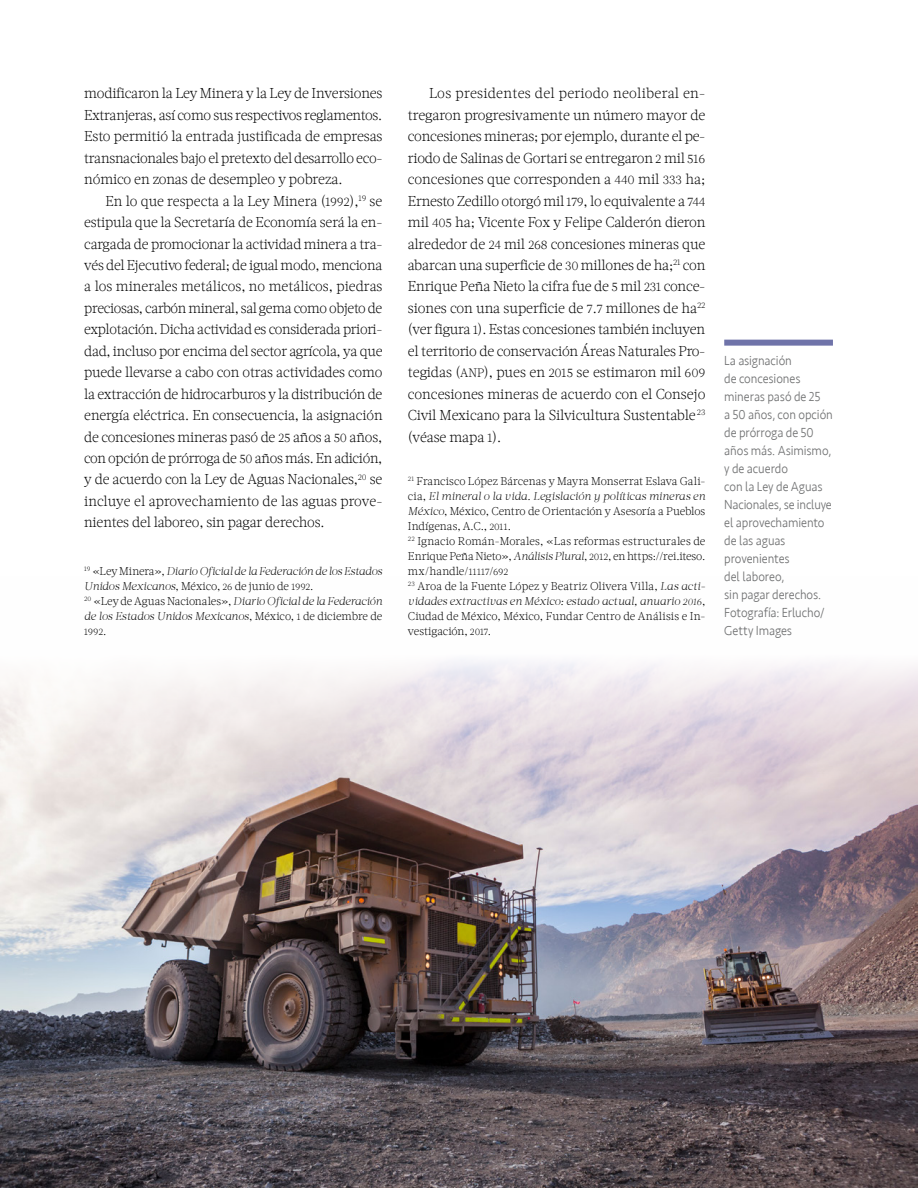
<style>
.page{position:relative;width:918px;height:1188px;background:#fff}
.page>*{position:absolute;margin:0;border:0;box-sizing:border-box;transform-origin:0 0}
.t1{font:300 14.25px/21.5px "Acta W01";letter-spacing:-.01em;color:#000;text-align:justify}
.t2{font:300 13.5px/18px "Seravek";letter-spacing:-.005em;color:#707172;scale:.91 1}
.t3{font:300 11.25px/15px "Acta W01";color:#000}
.t4{font:italic 300 11.25px/15px "Acta W01";letter-spacing:-.015em;color:#000}
.t5{font:300 9.45px "Acta W01";color:#000}
.s1{font-size:12.45px}
.s2{font-style:normal}
.s3{font-style:normal;font-size:9.45px}
.s4{font-size:11.25px}
.s5{font-family:"Acta W01 Light SC850";font-weight:400;font-size:12.15px}
.s6{font-style:italic}
.s7{font-size:9.45px}
.s8{font-style:italic;font-size:9.45px}
</style>
<div class="page">
<img style="left:0;top:660px;width:918px;height:528px">
<div style="left:724px;top:340px;width:109px;height:6px;background:#6f73a9"></div>
<p class="t1" style="left:84px;top:83px;width:300px">modificaron la Ley Minera y la Ley de Inversiones Extranjeras, así como sus respectivos reglamentos.<br>Esto permitió la entrada justificada de empresas transnacionales bajo el pretexto del desarrollo eco&shy;nómico en zonas de desempleo y pobreza.</p>
<p class="t1" style="left:84px;top:190px;width:300px;text-indent:21px">En lo que respecta a la Ley Minera (<span class="s1">1992</span>),<sup>19</sup> se estipula que la Secretaría de Economía será la en&shy;cargada de promocionar la actividad minera a tra&shy;vés del Ejecutivo federal; de igual modo, menciona a los minerales metálicos, no metálicos, piedras preciosas, carbón mineral, sal gema como objeto de explotación. Dicha actividad es considerada priori&shy;dad, incluso por encima del sector agrícola, ya que puede llevarse a cabo con otras actividades como la extracción de hidrocarburos y la distribución de energía eléctrica. En consecuencia, la asignación de concesiones mineras pasó de <span class="s1">25</span> años a <span class="s1">50</span> años, con opción de prórroga de <span class="s1">50</span> años más. En adición, y de acuerdo con la Ley de Aguas Nacionales,<sup>20</sup> se incluye el aprovechamiento de las aguas prove&shy;nientes del laboreo, sin pagar derechos.</p>
<p class="t4" style="left:84px;top:563px;width:300px"><sup>19</sup> <span class="s2">«Ley Minera»,</span> Diario Oficial de la Federación de los Estados Unidos Mexicanos<span class="s2">, México,</span> <span class="s3">26</span> <span class="s2">de junio de</span> <span class="s3">1992</span><span class="s2">.<br></span><sup>20</sup> <span class="s2">«Ley de Aguas Nacionales»,</span> Diario Oficial de la Federación de los Estados Unidos Mexicanos<span class="s2">, México,</span> <span class="s3">1</span> <span class="s2">de diciembre de</span></p>
<p class="t5" style="left:84px;top:626px;width:24px">1992<span class="s4">.</span></p>
<p class="t1" style="left:408px;top:83px;width:299px;text-indent:21px">Los presidentes del periodo neoliberal en&shy;tregaron progresivamente un número mayor de concesiones mineras; por ejemplo, durante el pe&shy;riodo de Salinas de Gortari se entregaron <span class="s1">2</span> mil <span class="s1">516 </span>concesiones que corresponden a <span class="s1">440</span> mil <span class="s1">333</span> ha; Ernesto Zedillo otorgó mil <span class="s1">179</span>, lo equivalente a <span class="s1">744 </span>mil <span class="s1">405</span> ha; Vicente Fox y Felipe Calderón dieron alrededor de <span class="s1">24</span> mil <span class="s1">268</span> concesiones mineras que abarcan una superficie de <span class="s1">30</span> millones de ha;<sup>21</sup> con Enrique Peña Nieto la cifra fue de <span class="s1">5</span> mil <span class="s1">231</span> conce&shy;siones con una superficie de <span class="s1">7</span>.<span class="s1">7</span> millones de ha<sup>22 </sup>(ver figura <span class="s1">1</span>). Estas concesiones también incluyen el territorio de conservación Áreas Naturales Pro&shy;tegidas (<span class="s5">anp</span>), pues en <span class="s1">2015</span> se estimaron mil <span class="s1">609 </span>concesiones mineras de acuerdo con el Consejo Civil Mexicano para la Silvicultura Sustentable <sup>23 </sup>(véase mapa <span class="s1">1</span>).</p>
<p class="t3" style="left:408px;top:473px;width:299px"><sup>21</sup> Francisco López Bárcenas y Mayra Monserrat Eslava Gali&shy;cia, <span class="s6">El mineral o la vida. Legislación y políticas mineras en México</span>, México, Centro de Orientación y Asesoría a Pueblos Indígenas, A.C., <span class="s7">2011</span>.<br><sup>22</sup> Ignacio Román-Morales, «Las reformas estructurales de Enrique Peña Nieto», <span class="s6">Análisis Plural</span>, <span class="s7">2012</span>, en https://rei.iteso. mx/handle/<span class="s7">11117</span>/<span class="s7">692<br></span><sup>23</sup> Aroa de la Fuente López y Beatriz Olivera Villa, <span class="s6">Las acti&shy;vidades extractivas en México: estado actual, anuario</span> <span class="s8">2016</span>, Ciudad de México, México, Fundar Centro de Análisis e In&shy;vestigación, <span class="s7">2017</span>.</p>
<p class="t2" style="left:724px;top:351px;width:121px">La asignación<br>de concesiones mineras pasó de 25<br>a 50 años, con opción de prórroga de 50 años más. Asimismo, y de acuerdo<br>con la Ley de Aguas<br>Nacionales, se incluye el aprovechamiento de las aguas provenientes<br>del laboreo,<br>sin pagar derechos.<br>Fotografía: Erlucho/<br>Getty Images</p>
</div>
